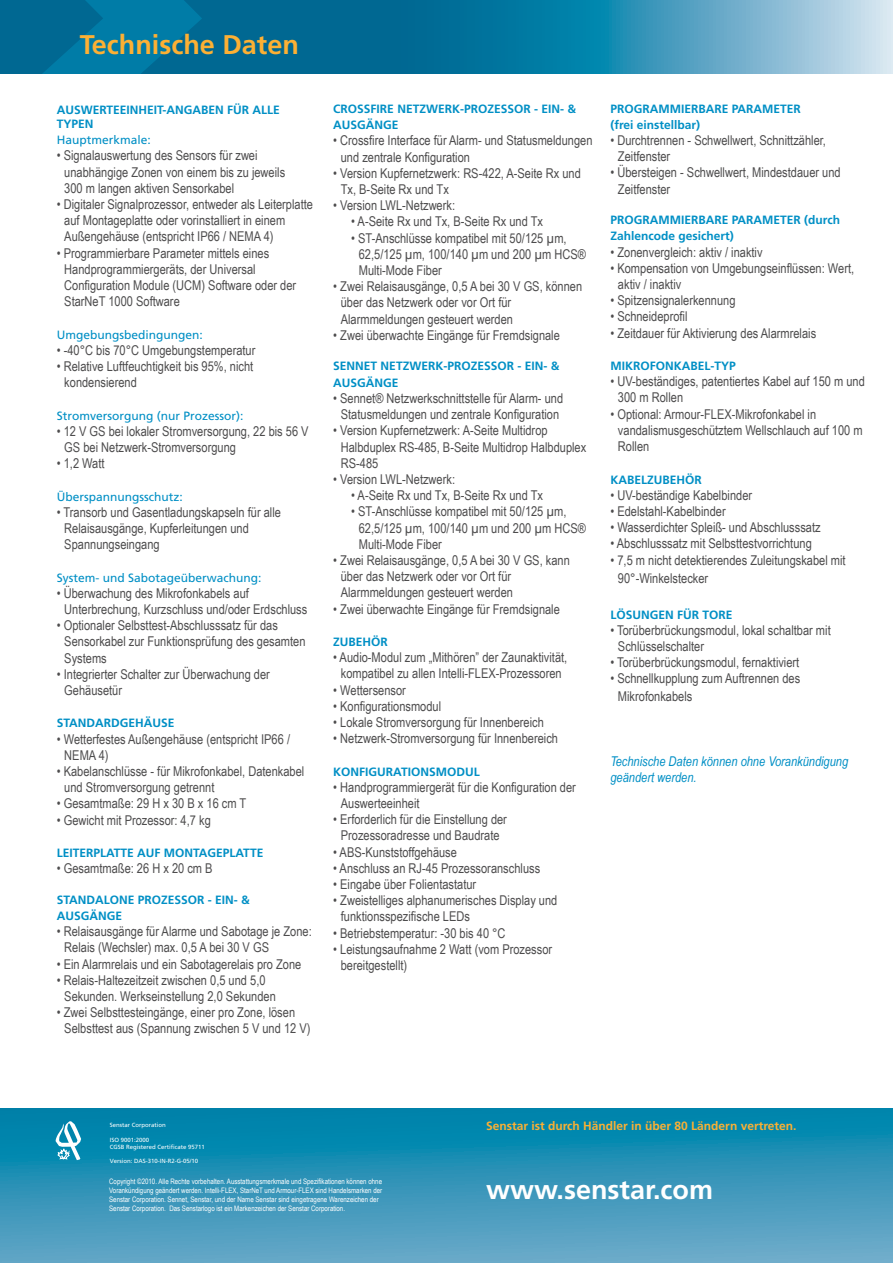
<style>
.page{position:relative;width:893px;height:1263px;background:#fff}
.page>*{position:absolute;margin:0;border:0;box-sizing:border-box;transform-origin:0 0}
.t1{font:700 27px "Frutiger";color:#fcb034}
.t2{font:700 27px "Frutiger";color:#fff}
.t3{font:13.5px/16.2px "Arial Narrow";color:#4d4c4d}
.t4{font:italic 13.5px/16.2px "Arial Narrow";color:#008fc5}
.t5{font:700 12px/16.2px "Frutiger";color:#008fc5}
.t6{font:12px "Frutiger";color:#008fc5}
.t7{font:700 12px "Frutiger";color:#fcb034}
.t8{font:7.5px/9px "Arial Narrow";color:#fff}
.t9{font:6px/7.2px "Frutiger";color:#fff}
</style>
<div class="page">
<svg style="left:0;top:1108px;width:893px;height:155px;background:#3195b8"></svg>
<svg style="left:0;top:0;width:893px;height:73px;background:#308bae"></svg>
<svg style="left:20px;top:0;width:182px;height:74px;background:#00729d"></svg>
<svg style="left:55px;top:1121px;width:26px;height:39px"></svg>
<h1 class="t1" style="left:80px;top:29px;width:221px">Technische Daten</h1>
<p class="t5" style="left:57px;top:102px;width:225px;line-height:14.4px">AUSWERTEEINHEIT-ANGABEN FÜR ALLE<br>TYPEN</p>
<p class="t6" style="left:57px;top:133px;width:96px">Hauptmerkmale:</p>
<p class="t3" style="left:64px;top:147px;width:222px;text-indent:-8px">• Signalauswertung des Sensors für zwei unabhängige Zonen von einem bis zu jeweils<br>300 m langen aktiven Sensorkabel</p>
<p class="t3" style="left:64px;top:196px;width:250px;text-indent:-8px">• Digitaler Signalprozessor, entweder als Leiterplatte auf Montageplatte oder vorinstalliert in einem<br>Außengehäuse (entspricht IP66 / NEMA 4)</p>
<p class="t3" style="left:64px;top:244px;width:233px;text-indent:-8px">• Programmierbare Parameter mittels eines Handprogrammiergeräts, der Universal Configuration Module (UCM) Software oder der StarNeT 1000 Software</p>
<p class="t6" style="left:57px;top:327px;width:148px">Umgebungsbedingungen:</p>
<p class="t3" style="left:57px;top:341px;width:200px">• -40°C bis 70°C Umgebungstemperatur</p>
<p class="t3" style="left:64px;top:358px;width:190px;text-indent:-8px">• Relative Luftfeuchtigkeit bis 95%, nicht kondensierend</p>
<p class="t6" style="left:57px;top:408px;width:188px">Stromversorgung (nur Prozessor):</p>
<p class="t3" style="left:64px;top:422px;width:246px;text-indent:-8px">• 12 V GS bei lokaler Stromversorgung, 22 bis 56 V<br>GS bei Netzwerk-Stromversorgung</p>
<p class="t3" style="left:57px;top:455px;width:49px">• 1,2 Watt</p>
<p class="t6" style="left:57px;top:489px;width:127px">Überspannungsschutz:</p>
<p class="t3" style="left:64px;top:503px;width:218px;text-indent:-8px">• Transorb und Gasentladungskapseln für alle<br>Relaisausgänge, Kupferleitungen und<br>Spannungseingang</p>
<p class="t6" style="left:57px;top:570px;width:206px">System- und Sabotageüberwachung:</p>
<p class="t3" style="left:64px;top:584px;width:245px;text-indent:-8px">• Überwachung des Mikrofonkabels auf<br>Unterbrechung, Kurzschluss und/oder Erdschluss</p>
<p class="t3" style="left:64px;top:617px;width:243px;text-indent:-8px">• Optionaler Selbsttest-Abschlusssatz für das<br>Sensorkabel zur Funktionsprüfung des gesamten<br>Systems</p>
<p class="t3" style="left:64px;top:665px;width:207px;text-indent:-7px">• Integrierter Schalter zur Überwachung der<br>Gehäusetür</p>
<p class="t5" style="left:57px;top:715px;width:119px">STANDARDGEHÄUSE</p>
<p class="t3" style="left:64px;top:730px;width:227px;text-indent:-8px">• Wetterfestes Außengehäuse (entspricht IP66 /<br>NEMA 4)</p>
<p class="t3" style="left:64px;top:763px;width:242px;text-indent:-8px">• Kabelanschlüsse - für Mikrofonkabel, Datenkabel und Stromversorgung getrennt</p>
<p class="t3" style="left:57px;top:795px;width:191px">• Gesamtmaße: 29 H x 30 B x 16 cm T</p>
<p class="t3" style="left:57px;top:811px;width:155px">• Gewicht mit Prozessor: 4,7 kg</p>
<p class="t5" style="left:57px;top:845px;width:208px">LEITERPLATTE AUF MONTAGEPLATTE</p>
<p class="t3" style="left:57px;top:860px;width:157px">• Gesamtmaße: 26 H x 20 cm B</p>
<p class="t5" style="left:57px;top:891px;width:195px">STANDALONE PROZESSOR - EIN- &amp;<br>AUSGÄNGE</p>
<p class="t3" style="left:64px;top:923px;width:249px;text-indent:-8px">• Relaisausgänge für Alarme und Sabotage je Zone:<br>Relais (Wechsler) max. 0,5 A bei 30 V GS</p>
<p class="t3" style="left:57px;top:955px;width:246px">• Ein Alarmrelais und ein Sabotagerelais pro Zone</p>
<p class="t3" style="left:64px;top:971px;width:213px;text-indent:-7px">• Relais-Haltezeitzeit zwischen 0,5 und 5,0<br>Sekunden. Werkseinstellung 2,0 Sekunden</p>
<p class="t3" style="left:64px;top:1004px;width:248px;text-indent:-8px">• Zwei Selbsttesteingänge, einer pro Zone, lösen<br>Selbsttest aus (Spannung zwischen 5 V und 12 V)</p>
<p class="t5" style="left:333px;top:101px;width:244px">CROSSFIRE NETZWERK-PROZESSOR - EIN- &amp;<br>AUSGÄNGE</p>
<p class="t3" style="left:341px;top:132px;width:253px;text-indent:-8px">• Crossfire Interface für Alarm- und Statusmeldungen und zentrale Konfiguration</p>
<p class="t3" style="left:341px;top:164px;width:242px;text-indent:-8px">• Version Kupfernetzwerk: RS-422, A-Seite Rx und<br>Tx, B-Seite Rx und Tx</p>
<p class="t3" style="left:333px;top:197px;width:123px">• Version LWL-Netzwerk:</p>
<p class="t3" style="left:351px;top:213px;width:193px">• A-Seite Rx und Tx, B-Seite Rx und Tx</p>
<p class="t3" style="left:359px;top:229px;width:229px;text-indent:-8px">• ST-Anschlüsse kompatibel mit 50/125 µm,<br>62,5/125 µm, 100/140 µm und 200 µm HCS®<br>Multi-Mode Fiber</p>
<p class="t3" style="left:341px;top:278px;width:243px;text-indent:-8px">• Zwei Relaisausgänge, 0,5 A bei 30 V GS, können über das Netzwerk oder vor Ort für<br>Alarmmeldungen gesteuert werden</p>
<p class="t3" style="left:333px;top:326px;width:228px">• Zwei überwachte Eingänge für Fremdsignale</p>
<p class="t5" style="left:333px;top:358px;width:228px">SENNET NETZWERK-PROZESSOR - EIN- &amp;<br>AUSGÄNGE</p>
<p class="t3" style="left:333px;top:389px;width:231px;text-align:center">• Sennet® Netzwerkschnittstelle für Alarm- und<br>Statusmeldungen und zentrale Konfiguration</p>
<p class="t3" style="left:341px;top:422px;width:247px;text-indent:-7px">• Version Kupfernetzwerk: A-Seite Multidrop<br>Halbduplex RS-485, B-Seite Multidrop Halbduplex<br>RS-485</p>
<p class="t3" style="left:333px;top:470px;width:123px">• Version LWL-Netzwerk:</p>
<p class="t3" style="left:351px;top:487px;width:193px">• A-Seite Rx und Tx, B-Seite Rx und Tx</p>
<p class="t3" style="left:359px;top:503px;width:229px;text-indent:-8px">• ST-Anschlüsse kompatibel mit 50/125 µm,<br>62,5/125 µm, 100/140 µm und 200 µm HCS®<br>Multi-Mode Fiber</p>
<p class="t3" style="left:341px;top:551px;width:231px;text-indent:-8px">• Zwei Relaisausgänge, 0,5 A bei 30 V GS, kann über das Netzwerk oder vor Ort für<br>Alarmmeldungen gesteuert werden</p>
<p class="t3" style="left:333px;top:600px;width:228px">• Zwei überwachte Eingänge für Fremdsignale</p>
<p class="t5" style="left:333px;top:633px;width:56px">ZUBEHÖR</p>
<p class="t3" style="left:333px;top:649px;width:235px;text-align:center">• Audio-Modul zum „Mithören” der Zaunaktivität, kompatibel zu allen Intelli-FLEX-Prozessoren</p>
<p class="t3" style="left:333px;top:681px;width:74px">• Wettersensor</p>
<p class="t3" style="left:333px;top:697px;width:109px">• Konfigurationsmodul</p>
<p class="t3" style="left:333px;top:713px;width:212px">• Lokale Stromversorgung für Innenbereich</p>
<p class="t3" style="left:333px;top:730px;width:226px">• Netzwerk-Stromversorgung für Innenbereich</p>
<p class="t5" style="left:333px;top:763px;width:148px">KONFIGURATIONSMODUL</p>
<p class="t3" style="left:341px;top:778px;width:237px;text-indent:-8px">• Handprogrammiergerät für die Konfiguration der<br>Auswerteeinheit</p>
<p class="t3" style="left:333px;top:811px;width:175px;text-align:center">• Erforderlich für die Einstellung der<br>Prozessoradresse und Baudrate</p>
<p class="t3" style="left:333px;top:843px;width:125px">• ABS-Kunststoffgehäuse</p>
<p class="t3" style="left:333px;top:859px;width:208px">• Anschluss an RJ-45 Prozessoranschluss</p>
<p class="t3" style="left:333px;top:875px;width:144px">• Eingabe über Folientastatur</p>
<p class="t3" style="left:341px;top:892px;width:218px;text-indent:-8px">• Zweistelliges alphanumerisches Display und funktionsspezifische LEDs</p>
<p class="t3" style="left:333px;top:924px;width:174px">• Betriebstemperatur: -30 bis 40 °C</p>
<p class="t3" style="left:341px;top:940px;width:213px;text-indent:-8px">• Leistungsaufnahme 2 Watt (vom Prozessor bereitgestellt)</p>
<p class="t5" style="left:610px;top:100px;width:192px">PROGRAMMIERBARE PARAMETER (frei einstellbar)</p>
<p class="t3" style="left:618px;top:132px;width:210px;text-indent:-8px">• Durchtrennen - Schwellwert, Schnittzähler,<br>Zeitfenster</p>
<p class="t3" style="left:618px;top:164px;width:224px;text-indent:-8px">• Übersteigen - Schwellwert, Mindestdauer und<br>Zeitfenster</p>
<p class="t5" style="left:610px;top:212px;width:231px">PROGRAMMIERBARE PARAMETER (durch<br>Zahlencode gesichert)</p>
<p class="t3" style="left:610px;top:243px;width:154px">• Zonenvergleich: aktiv / inaktiv</p>
<p class="t3" style="left:618px;top:259px;width:238px;text-indent:-8px">• Kompensation von Umgebungseinflüssen: Wert, aktiv / inaktiv</p>
<p class="t3" style="left:610px;top:292px;width:127px">• Spitzensignalerkennung</p>
<p class="t3" style="left:610px;top:308px;width:79px">• Schneideprofil</p>
<p class="t3" style="left:610px;top:324px;width:207px">• Zeitdauer für Aktivierung des Alarmrelais</p>
<p class="t5" style="left:610px;top:358px;width:127px">MIKROFONKABEL-TYP</p>
<p class="t3" style="left:618px;top:373px;width:248px;text-indent:-8px">• UV-beständiges, patentiertes Kabel auf 150 m und<br>300 m Rollen</p>
<p class="t3" style="left:618px;top:405px;width:246px;text-indent:-8px">• Optional: Armour-FLEX-Mikrofonkabel in vandalismusgeschütztem Wellschlauch auf 100 m<br>Rollen</p>
<p class="t5" style="left:610px;top:471px;width:93px">KABELZUBEHÖR</p>
<p class="t3" style="left:610px;top:486px;width:143px">• UV-beständige Kabelbinder</p>
<p class="t3" style="left:610px;top:502px;width:117px">• Edelstahl-Kabelbinder</p>
<p class="t3" style="left:610px;top:519px;width:212px">• Wasserdichter Spleiß- und Abschlusssatz</p>
<p class="t3" style="left:610px;top:535px;width:203px">• Abschlusssatz mit Selbsttestvorrichtung</p>
<p class="t3" style="left:618px;top:550px;width:229px;line-height:18px;text-indent:-8px">• 7,5 m nicht detektierendes Zuleitungskabel mit<br>90°-Winkelstecker</p>
<p class="t5" style="left:610px;top:606px;width:124px">LÖSUNGEN FÜR TORE</p>
<p class="t3" style="left:618px;top:621px;width:214px;text-indent:-8px">• Torüberbrückungsmodul, lokal schaltbar mit<br>Schlüsselschalter</p>
<p class="t3" style="left:610px;top:654px;width:190px">• Torüberbrückungsmodul, fernaktiviert</p>
<p class="t3" style="left:618px;top:669px;width:184px;line-height:18px;text-indent:-7px">• Schnellkupplung zum Auftrennen des<br>Mikrofonkabels</p>
<p class="t4" style="left:610px;top:753px;width:239px">Technische Daten können ohne Vorankündigung geändert werden.</p>
<p class="t9" style="left:110px;top:1121px;width:58px">Senstar Corporation</p>
<p class="t9" style="left:110px;top:1136px;width:97px">ISO 9001:2000<br>CGSB Registered Certificate 95711</p>
<p class="t9" style="left:110px;top:1157px;width:90px">Version: DAS-310-IN-R2-G-05/10</p>
<p class="t8" style="left:109px;top:1176px;width:275px">Copyright ©2010. Alle Rechte vorbehalten. Ausstattungsmerkmale und Spezifikationen können ohne Vorankündigung geändert werden. Intelli-FLEX, StarNeT und Armour-FLEX sind Handelsmarken der Senstar Corporation. Sennet, Senstar, und der Name Senstar sind eingetragene Warenzeichen der Senstar Corporation. Das Senstarlogo ist ein Markenzeichen der Senstar Corporation.</p>
<p class="t7" style="left:486px;top:1119px;width:312px">Senstar ist durch Händler in über 80 Ländern vertreten.</p>
<h1 class="t2" style="left:486px;top:1173px;width:229px">www.senstar.com</h1>
</div>
